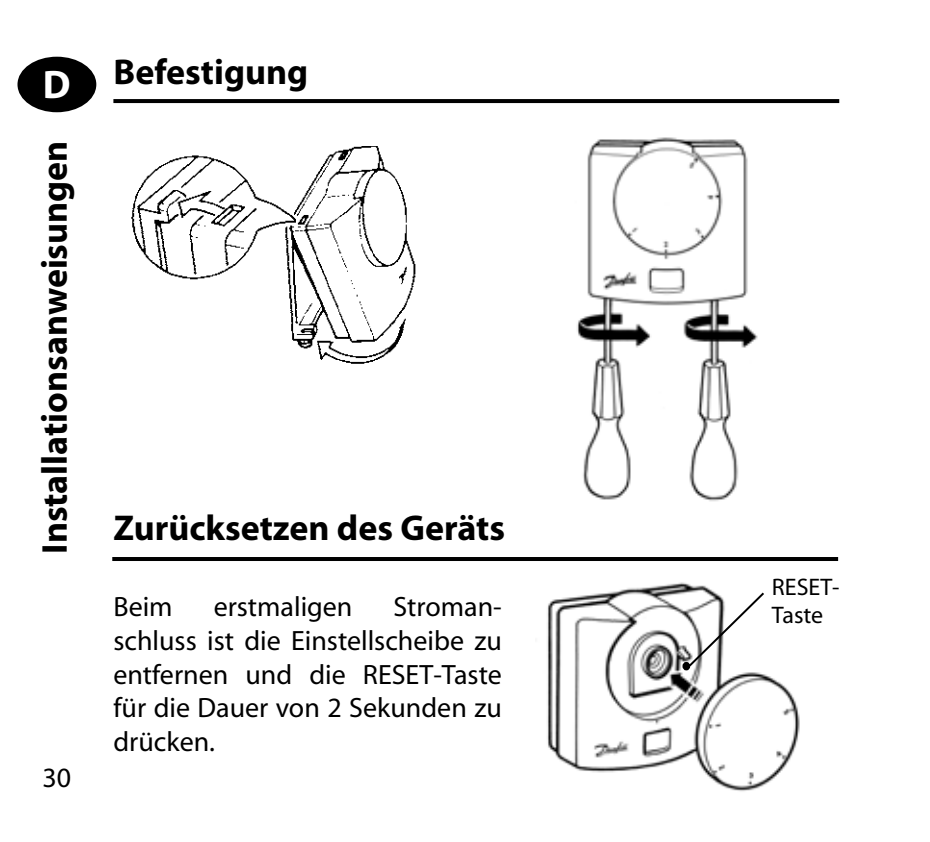
<style>
.page{position:relative;width:930px;height:842px;background:#fff}
.page>*{position:absolute;margin:0;border:0;box-sizing:border-box;transform-origin:0 0}
.t1{font:700 40px "Myriad";color:#fff}
.t2{font:700 36px "Myriad Pro";color:#000}
.t3{font:700 36px "Myriad";color:#000}
.t4{font:28px/33.6px "Myriad";color:#000;text-align:justify}
.t5{font:24px/28.8px "Myriad";color:#000}
</style>
<div class="page">
<hr style="left:112px;top:557px;width:726px;height:4px;background:#000">
<svg style="left:113px;top:99px;width:726px;height:4px;background:#040404"></svg>
<img style="left:131px;top:146px;width:285px;height:218px">
<img style="left:577px;top:137px;width:181px;height:365px">
<img style="left:547px;top:582px;width:253px;height:210px">
<div style="left:682px;top:662px;width:8px;height:8px;border:4px solid #000;border-radius:50%"></div>
<svg style="left:687px;top:590px;width:79px;height:78px"></svg>
<div style="left:19px;top:59px;width:75px;height:51px;background:#000;border-radius:50%"></div>
<div style="left:17px;top:57px;width:79px;height:55px;border:4px solid #000;border-radius:50%"></div>
<h1 class="t1" style="left:43px;top:64px;width:29px">D</h1>
<p class="t3" style="left:36px;top:554px;width:414px;rotate:-90deg">Installationsanweisungen</p>
<p class="t4" style="left:42px;top:762px;width:30px">30</p>
<p class="t2" style="left:113px;top:48px;width:196px">Befestigung</p>
<p class="t2" style="left:113px;top:504px;width:393px">Zurücksetzen des Geräts</p>
<p class="t4" style="left:113px;top:591px;width:61px">Beim</p>
<p class="t4" style="left:214px;top:591px;width:140px">erstmaligen</p>
<p class="t4" style="left:113px;top:591px;width:390px;text-indent:280px">Stroman&shy;schluss ist die Einstellscheibe zu entfernen und die RESET-Taste für die Dauer von 2 Sekunden zu drücken.</p>
<p class="t5" style="left:772px;top:573px;width:69px">RESET-<br>Taste</p>
</div>
